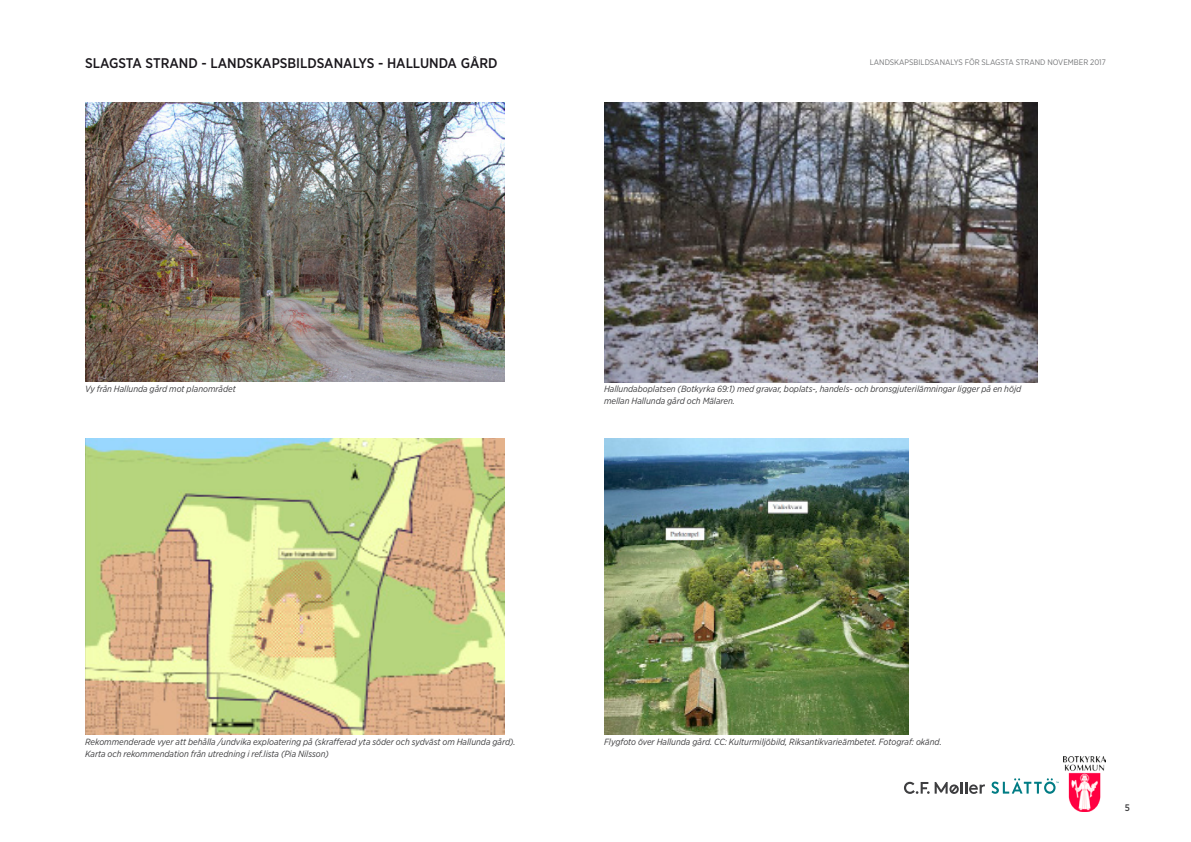
<style>
.page{position:relative;width:1191px;height:842px;background:#fff}
.page>*{position:absolute;margin:0;border:0;box-sizing:border-box;transform-origin:0 0}
.t1{font:500 14px "Gotham Narrow";color:#1a171c}
.t2{font:500 9.5px "Gotham Narrow";color:#3e3e40}
.t3{font:italic 9px/11.5px "Gotham Narrow";color:#3e3e40}
.t4{font:8px "Gotham Narrow";color:#767779}
</style>
<div class="page">
<svg style="left:904px;top:782px;width:81px;height:12px"></svg>
<svg style="left:991px;top:778px;width:67px;height:16px"></svg>
<img style="left:1064px;top:756px;width:42px;height:55px">
<img style="left:604px;top:102px;width:433px;height:280px">
<img style="left:85px;top:102px;width:420px;height:280px">
<img style="left:85px;top:438px;width:419px;height:296px">
<img style="left:604px;top:438px;width:304px;height:296px">
<h1 class="t1" style="left:85px;top:54px;width:414px">SLAGSTA STRAND - LANDSKAPSBILDSANALYS - HALLUNDA GÅRD</h1>
<p class="t4" style="left:869px;top:57px;width:161px">LANDSKAPSBILDSANALYS FÖR SLAGSTA STRAND</p>
<p class="t4" style="left:1047px;top:57px;width:60px">NOVEMBER 2017</p>
<p class="t3" style="left:85px;top:383px;width:152px">Vy från Hallunda gård mot planområdet</p>
<p class="t3" style="left:604px;top:383px;width:419px">Hallundaboplatsen (Botkyrka 69:1) med gravar, boplats-, handels- och bronsgjuterilämningar ligger på en höjd mellan Hallunda gård och Mälaren.</p>
<p class="t3" style="left:85px;top:736px;width:432px">Rekommenderade vyer att behålla /undvika exploatering på (skrafferad yta söder och sydväst om Hallunda gård).</p>
<p class="t3" style="left:604px;top:736px;width:339px">Flygfoto över Hallunda gård. CC: Kulturmiljöbild, Riksantikvarieämbetet. Fotograf: okänd.</p>
<p class="t3" style="left:85px;top:747px;width:245px">Karta och rekommendation från utredning i ref.lista (Pia Nilsson)</p>
<p class="t2" style="left:1124px;top:801px;width:7px">5</p>
</div>
